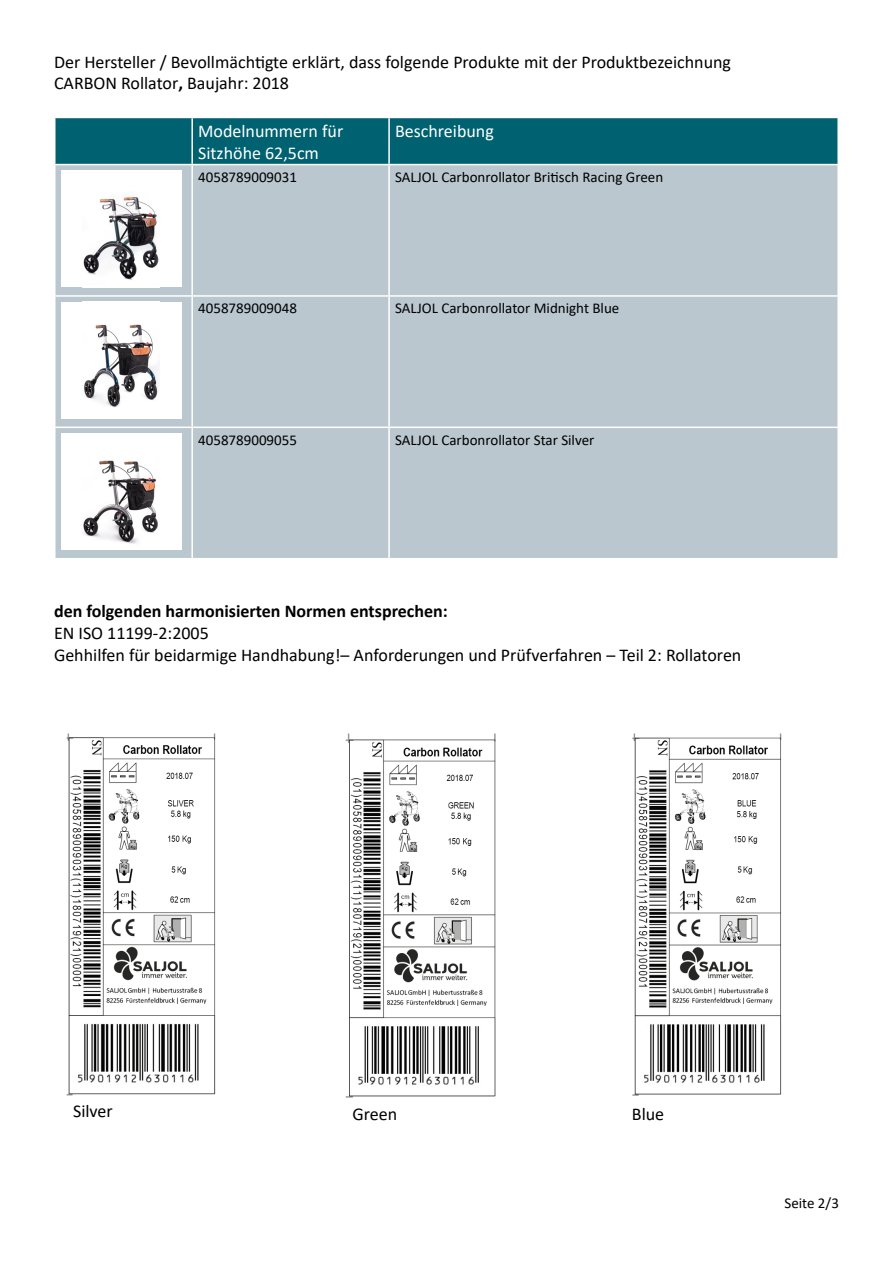
<style>
.page{position:relative;width:893px;height:1263px;background:#fff}
.page>*{position:absolute;margin:0;border:0;box-sizing:border-box;transform-origin:0 0}
.t1{font:18px "Calibri";color:#000}
.t2{font:700 18px "Calibri";color:#000}
.t3{font:18px/21.6px "Calibri";color:#fff}
.t4{font:15px "Calibri";color:#000}
.s1{font-weight:700}
</style>
<div class="page">
<img style="left:66px;top:733px;width:716px;height:365px">
<div style="left:56px;top:118px;width:781px;height:46px;background:#006170"></div>
<div style="left:56px;top:165px;width:781px;height:393px;background:#bac7cf"></div>
<hr style="left:191px;top:118px;width:2px;height:46px;background:#fff">
<hr style="left:388px;top:118px;width:2px;height:46px;background:#fff">
<hr style="left:191px;top:165px;width:2px;height:130px;background:#fff">
<hr style="left:388px;top:165px;width:2px;height:130px;background:#fff">
<hr style="left:54px;top:295px;width:138px;height:2px;background:#fff">
<hr style="left:192px;top:295px;width:197px;height:2px;background:#fff">
<hr style="left:191px;top:297px;width:2px;height:130px;background:#fff">
<hr style="left:389px;top:295px;width:450px;height:2px;background:#fff">
<hr style="left:388px;top:297px;width:2px;height:130px;background:#fff">
<hr style="left:54px;top:427px;width:138px;height:1px;background:#fff">
<hr style="left:192px;top:427px;width:197px;height:1px;background:#fff">
<hr style="left:191px;top:428px;width:2px;height:130px;background:#fff">
<hr style="left:389px;top:427px;width:450px;height:1px;background:#fff">
<hr style="left:388px;top:428px;width:2px;height:130px;background:#fff">
<div style="left:61px;top:171px;width:121px;height:116px;background:#fff"></div>
<img style="left:83px;top:197px;width:76px;height:83px">
<div style="left:61px;top:302px;width:121px;height:116px;background:#fff"></div>
<img style="left:84px;top:324px;width:74px;height:83px">
<div style="left:61px;top:433px;width:121px;height:117px;background:#fff"></div>
<img style="left:83px;top:460px;width:75px;height:84px">
<p class="t1" style="left:54px;top:49px;width:679px">Der Hersteller / Bevollmächtigte erklärt, dass folgende Produkte mit der Produktbezeichnung</p>
<p class="t1" style="left:54px;top:71px;width:237px">CARBON Rollator<span class="s1">,</span> Baujahr: 2018</p>
<p class="t3" style="left:198px;top:120px;width:147px">Modelnummern für<br>Sitzhöhe 62,5cm</p>
<p class="t3" style="left:395px;top:120px;width:100px">Beschreibung</p>
<p class="t4" style="left:198px;top:166px;width:100px">4058789009031</p>
<p class="t4" style="left:395px;top:166px;width:270px">SALJOL Carbonrollator Britisch Racing Green</p>
<p class="t4" style="left:198px;top:298px;width:100px">4058789009048</p>
<p class="t4" style="left:395px;top:298px;width:226px">SALJOL Carbonrollator Midnight Blue</p>
<p class="t4" style="left:198px;top:429px;width:100px">4058789009055</p>
<p class="t4" style="left:395px;top:429px;width:201px">SALJOL Carbonrollator Star Silver</p>
<p class="t2" style="left:54px;top:599px;width:395px">den folgenden harmonisierten Normen entsprechen:</p>
<p class="t1" style="left:54px;top:620px;width:156px">EN ISO 11199-2:2005</p>
<p class="t1" style="left:54px;top:642px;width:689px">Gehhilfen für beidarmige Handhabung!– Anforderungen und Prüfverfahren – Teil 2: Rollatoren</p>
<p class="t1" style="left:73px;top:1098px;width:41px">Silver</p>
<p class="t1" style="left:352px;top:1101px;width:46px">Green</p>
<p class="t1" style="left:632px;top:1101px;width:34px">Blue</p>
<p class="t4" style="left:784px;top:1193px;width:56px">Seite 2/3</p>
</div>
